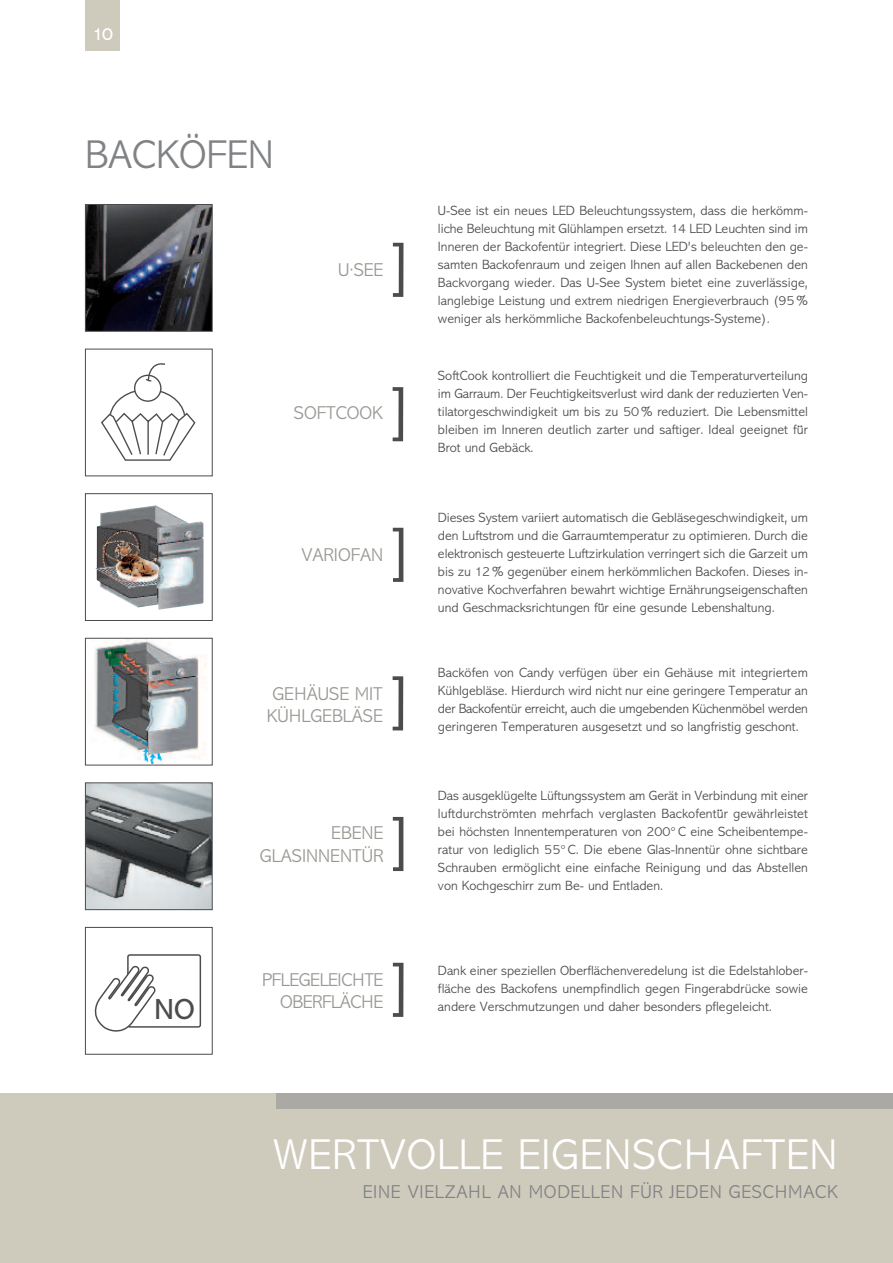
<style>
.page{position:relative;width:893px;height:1263px;background:#fff}
.page>*{position:absolute;margin:0;border:0;box-sizing:border-box;transform-origin:0 0}
.t1{font:60px "M Abadi";color:#4b4c4d}
.t2{font:300 43.5px "M Abadi";letter-spacing:.02em;color:#fff}
.t3{font:300 40.5px "M Abadi";color:#808285}
.t4{font:29.4px "M Abadi";color:#4b4c4d}
.t5{font:300 18.75px/22.5px "M Abadi";color:#9a9893;text-align:right}
.t6{font:300 18.75px "M Abadi";letter-spacing:.04em;color:#808285}
.t7{font:300 18.75px/22.5px "M Abadi";letter-spacing:-.02em;color:#9a9893;text-align:right}
.t8{font:18px "M Abadi";color:#fff}
.t9{font:300 13.5px/18px "M Abadi";color:#4b4c4d;text-align:justify}
.s1{font-family:"Baskerville";font-weight:700;font-style:italic}
</style>
<div class="page">
<div style="left:85px;top:0;width:34px;height:51px;background:#cecabc"></div>
<div style="left:0;top:1093px;width:893px;height:170px;background:#cecabc"></div>
<img style="left:87px;top:206px;width:124px;height:124px">
<div style="left:85px;top:204px;width:128px;height:128px;border:1px solid #4b4c4d"></div>
<div style="left:276px;top:1093px;width:617px;height:15px;background:#aba9a4"></div>
<svg style="left:101px;top:391px;width:95px;height:70px"></svg>
<div style="left:135px;top:375px;width:26px;height:26px;background:#fff;border-radius:50%"></div>
<div style="left:134px;top:375px;width:28px;height:27px;border:1px solid #4b4c4d;border-radius:50%"></div>
<svg style="left:145px;top:363px;width:20px;height:19px"></svg>
<div style="left:85px;top:349px;width:128px;height:127px;border:1px solid #4b4c4d"></div>
<img style="left:95px;top:505px;width:109px;height:105px">
<div style="left:85px;top:493px;width:128px;height:128px;border:1px solid #4b4c4d"></div>
<img style="left:87px;top:784px;width:124px;height:124px">
<div style="left:85px;top:782px;width:128px;height:128px;border:1px solid #4b4c4d"></div>
<div style="left:127px;top:954px;width:74px;height:74px;border:1px solid #4b4c4d;border-radius:2px"></div>
<svg style="left:95px;top:964px;width:62px;height:68px"></svg>
<div style="left:85px;top:927px;width:128px;height:127px;border:1px solid #4b4c4d"></div>
<img style="left:94px;top:640px;width:112px;height:123px">
<div style="left:85px;top:638px;width:128px;height:127px;border:1px solid #4b4c4d"></div>
<h3 class="t8" style="left:92px;top:28px;width:22px">10</h3>
<h3 class="t3" style="left:85px;top:140px;width:190px">BACKÖFEN</h3>
<h3 class="t5" style="left:338px;top:262px;width:47px">U·SEE</h3>
<h1 class="t1" style="left:391px;top:244px;width:18px">]</h1>
<h3 class="t5" style="left:294px;top:405px;width:90px">SOFTCOOK</h3>
<h1 class="t1" style="left:390px;top:389px;width:18px">]</h1>
<h3 class="t5" style="left:301px;top:547px;width:83px">VARIOFAN</h3>
<h1 class="t1" style="left:391px;top:529px;width:18px">]</h1>
<p class="t9" style="left:438px;top:204px;width:371px">U-See ist ein neues LED Beleuchtungssystem, dass die herkömm&shy;liche Beleuchtung mit Glühlampen ersetzt. 14 LED Leuchten sind im Inneren der Backofentür integriert. Diese LED’s beleuchten den ge&shy;samten Backofenraum und zeigen Ihnen auf allen Backebenen den Backvorgang wieder. Das U-See System bietet eine zuverlässige, langlebige Leistung und extrem niedrigen Energieverbrauch (95% weniger als herkömmliche Backofenbeleuchtungs-Systeme).</p>
<p class="t9" style="left:438px;top:369px;width:373px;text-align:left">SoftCook kontrolliert die Feuchtigkeit und die Temperaturverteilung im Garraum. Der Feuchtigkeitsverlust wird dank der reduzierten Ven&shy;tilatorgeschwindigkeit um bis zu 50 % reduziert. Die Lebensmittel bleiben im Inneren deutlich zarter und saftiger. Ideal geeignet fu<span class="s1">̈</span>r Brot und Gebäck.</p>
<p class="t9" style="left:438px;top:510px;width:371px">Dieses System variiert automatisch die Gebläsegeschwindigkeit, um den Luftstrom und die Garraumtemperatur zu optimieren. Durch die elektronisch gesteuerte Luftzirkulation verringert sich die Garzeit um bis zu 12 % gegenüber einem herkömmlichen Backofen. Dieses in&shy;novative Kochverfahren bewahrt wichtige Ernährungseigenschaften und Geschmacksrichtungen fu<span class="s1">̈</span>r eine gesunde Lebenshaltung.</p>
<h3 class="t5" style="left:267px;top:685px;width:117px;text-align:center">GEHÄUSE MIT<br>KÜHLGEBLÄSE</h3>
<h1 class="t1" style="left:390px;top:678px;width:18px">]</h1>
<p class="t9" style="left:438px;top:665px;width:371px">Backöfen von Candy verfügen über ein Gehäuse mit integriertem Kühlgebläse. Hierdurch wird nicht nur eine geringere Temperatur an der Backofentür erreicht, auch die umgebenden Küchenmöbel werden geringeren Temperaturen ausgesetzt und so langfristig geschont.</p>
<h3 class="t5" style="left:260px;top:824px;width:125px">EBENE<br>GLASINNENTÜR</h3>
<h1 class="t1" style="left:391px;top:818px;width:18px">]</h1>
<p class="t9" style="left:438px;top:789px;width:371px">Das ausgeklügelte Lüftungssystem am Gerät in Verbindung mit einer luftdurchströmten mehrfach verglasten Backofentu<span class="s1">̈</span>r gewährleistet bei höchsten Innentemperaturen von 200° C eine Scheibentempe&shy;ratur von lediglich 55° C. Die ebene Glas-Innentür ohne sichtbare Schrauben ermöglicht eine einfache Reinigung und das Abstellen von Kochgeschirr zum Be- und Entladen.</p>
<h3 class="t7" style="left:262px;top:971px;width:123px">PFLEGELEICHTE<br>OBERFLÄCHE</h3>
<h1 class="t1" style="left:391px;top:964px;width:18px">]</h1>
<p class="t9" style="left:438px;top:963px;width:371px">Dank einer speziellen Oberflächenveredelung ist die Edelstahlober&shy;fläche des Backofens unempfindlich gegen Fingerabdrücke sowie</p>
<h3 class="t4" style="left:155px;top:999px;width:42px">NO</h3>
<p class="t9" style="left:438px;top:999px;width:336px">andere Verschmutzungen und daher besonders pflegeleicht.</p>
<h2 class="t2" style="left:273px;top:1140px;width:566px">WERTVOLLE EIGENSCHAFTEN</h2>
<h3 class="t6" style="left:363px;top:1185px;width:476px">EINE VIELZAHL AN MODELLEN FÜR JEDEN GESCHMACK</h3>
</div>
